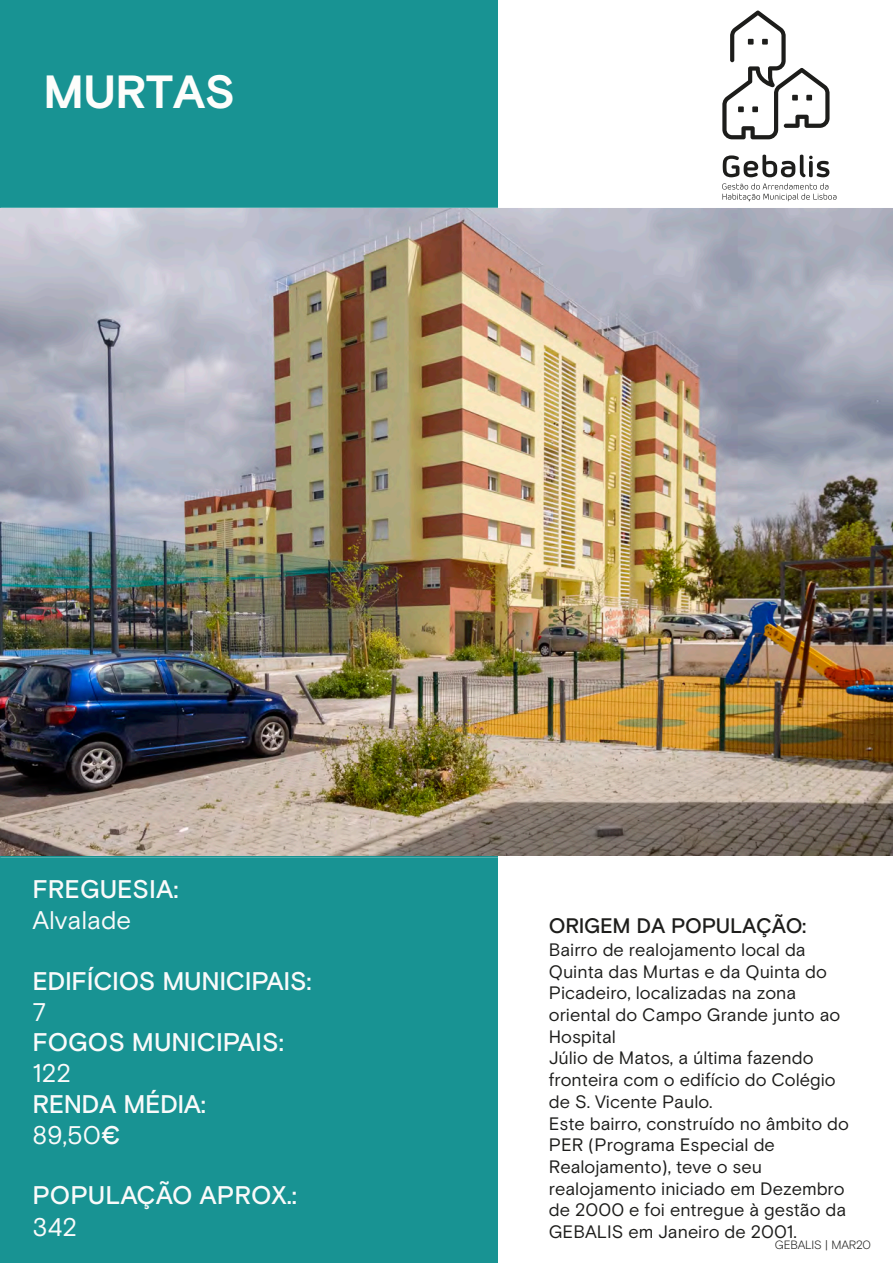
<style>
.page{position:relative;width:893px;height:1263px;background:#fff}
.page>*{position:absolute;margin:0;border:0;box-sizing:border-box;transform-origin:0 0}
.t1{font:700 46.5px "Basis Grotesque Pro";letter-spacing:-.015em;color:#fdfdfb}
.t2{font:500 25.5px/31px "Basis Grotesque Pro";color:#fafafa}
.t3{font:25.5px "Basis Grotesque Pro";color:#fafafa}
.t4{font:500 21px "Basis Grotesque Pro";letter-spacing:-.015em;color:#1d1d1b}
.t5{font:18px/21.8px "Basis Grotesque Pro";color:#1d1d1b}
.t6{font:300 12px "Basis Grotesque Pro";letter-spacing:-.015em;color:#1d1d1b}
.s1{font-weight:400}
</style>
<div class="page">
<div style="left:0;top:0;width:498px;height:1263px;background:#189393"></div>
<svg style="left:722px;top:11px;width:108px;height:128px"></svg>
<svg style="left:723px;top:155px;width:106px;height:22px"></svg>
<svg style="left:722px;top:183px;width:114px;height:18px"></svg>
<img style="left:1px;top:209px;width:892px;height:646px">
<h1 class="t1" style="left:44px;top:65px;width:193px">MURTAS</h1>
<h2 class="t2" style="left:32px;top:873px;width:148px">FREGUESIA:</h2>
<h2 class="t3" style="left:32px;top:905px;width:100px">Alvalade</h2>
<h2 class="t2" style="left:32px;top:965px;width:281px">EDIFÍCIOS MUNICIPAIS:</h2>
<h2 class="t3" style="left:32px;top:997px;width:15px">7</h2>
<h2 class="t2" style="left:32px;top:1026px;width:253px">FOGOS MUNICIPAIS:</h2>
<h2 class="t3" style="left:32px;top:1058px;width:41px">122</h2>
<h2 class="t2" style="left:32px;top:1088px;width:175px">RENDA MÉDIA:<br><span class="s1">89,50</span>€</h2>
<h2 class="t2" style="left:32px;top:1179px;width:266px">POPULAÇÃO APROX.:</h2>
<h2 class="t3" style="left:32px;top:1212px;width:47px">342</h2>
<p class="t4" style="left:549px;top:913px;width:259px">ORIGEM DA POPULAÇÃO:</p>
<p class="t5" style="left:549px;top:938px;width:302px">Bairro de realojamento local da<br>Quinta das Murtas e da Quinta do<br>Picadeiro, localizadas na zona oriental do Campo Grande junto ao<br>Hospital<br>Júlio de Matos, a última fazendo fronteira com o edifício do Colégio de S. Vicente Paulo.<br>Este bairro, construído no âmbito do<br>PER (Programa Especial de<br>Realojamento), teve o seu realojamento iniciado em Dezembro de 2000 e foi entregue à gestão da<br>GEBALIS em Janeiro de 2001.</p>
<p class="t6" style="left:775px;top:1238px;width:98px">GEBALIS | MAR20</p>
</div>
